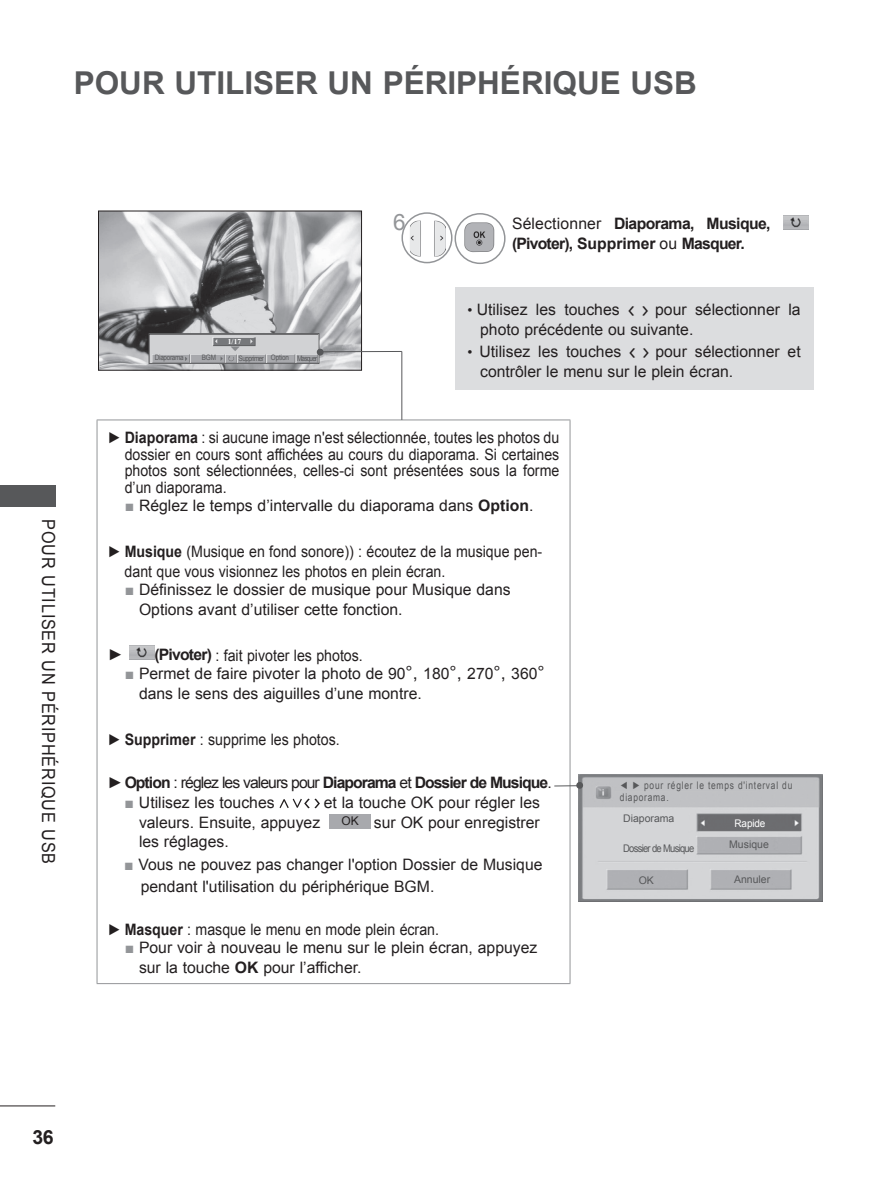
<style>
.page{position:relative;width:893px;height:1191px;background:#fff}
.page>*{position:absolute;margin:0;border:0;box-sizing:border-box;transform-origin:0 0}
.t1{font:700 31.5px "Arial";color:#57585a}
.t2{font:22.5px "Arial";color:#939598}
.t3{font:700 19.5px "Arial";color:#231f20}
.t4{font:18px "Arial";letter-spacing:.05em;color:#231f20;scale:.9 1}
.t5{font:15.75px/19.5px "Arial";color:#231f20}
.t6{font:15.75px/16.5px "Arial";color:#231f20;text-align:justify;scale:.9 1}
.t7{font:700 15.75px/19.5px "Arial";letter-spacing:-.05em;color:#231f20}
.t8{font:10.5px/12.6px "Arial";letter-spacing:.09em;color:#57585a;scale:.8 1}
.t9{font:10.5px "Arial";color:#57585a}
.t10{font:10.5px "Arial";letter-spacing:-.08em;color:#57585a;scale:.9 1}
.t11{font:10.5px "Arial";letter-spacing:-.015em;color:#fff;scale:.95 1}
.t12{font:7.5px "Arial";letter-spacing:-.08em;color:#57585a;scale:.85 1}
.t13{font:7.5px "Arial";letter-spacing:-.05em;color:#57585a;scale:.85 1}
.t14{font:7.5px "Arial";color:#fff}
.s1{font-weight:400}
.s2{font-size:14.25px}
.s3{font-family:"LG Display Eng";font-size:10.95px}
.s4{font-weight:700}
.s5{color:#939598}
.s6{font-size:18px}
</style>
<div class="page">
<hr style="left:0;top:1105px;width:55px;height:1px;background:#231f20">
<div style="left:0;top:485px;width:55px;height:21px;background:#57585a"></div>
<hr style="left:97px;top:419px;width:473px;height:1px;background:#939598">
<hr style="left:97px;top:420px;width:1px;height:563px;background:#939598">
<hr style="left:570px;top:420px;width:1px;height:563px;background:#939598">
<hr style="left:97px;top:983px;width:473px;height:1px;background:#939598">
<img style="left:129px;top:646px;width:25px;height:13px">
<svg style="left:279px;top:798px;width:41px;height:10px"></svg>
<div style="left:330px;top:814px;width:41px;height:14px;background:#a8a9ad"></div>
<img style="left:100px;top:213px;width:260px;height:155px">
<div style="left:98px;top:211px;width:264px;height:159px;border:1px solid #231f20"></div>
<svg style="left:149px;top:333px;width:170px;height:31px"></svg>
<img style="left:150px;top:334px;width:168px;height:28px">
<div style="left:317px;top:349px;width:7px;height:6px;border:2px solid #57585a;border-radius:50%"></div>
<hr style="left:318px;top:351px;width:84px;height:1px;background:#57585a">
<hr style="left:401px;top:351px;width:1px;height:69px;background:#57585a">
<img style="left:578px;top:775px;width:244px;height:126px">
<div style="left:576px;top:782px;width:7px;height:6px;border:2px solid #57585a;border-radius:50%"></div>
<svg style="left:554px;top:782px;width:28px;height:6px"></svg>
<div style="left:455px;top:287px;width:358px;height:102px;background:#dcdddf"></div>
<img style="left:464px;top:222px;width:31px;height:31px">
<div style="left:454px;top:213px;width:52px;height:51px;border:2px solid #939598;border-radius:50%"></div>
<svg style="left:402px;top:213px;width:50px;height:50px"></svg>
<img style="left:410px;top:220px;width:36px;height:37px">
<div style="left:401px;top:212px;width:51px;height:51px;border:2px solid #939598;border-radius:50%"></div>
<img style="left:783px;top:215px;width:25px;height:14px">
<h1 class="t1" style="left:74px;top:62px;width:625px">POUR UTILISER UN PÉRIPHÉRIQUE USB</h1>
<p class="t4" style="left:60px;top:519px;width:384px;rotate:90deg">POUR UTILISER UN PÉRIPHÉRIQUE USB</p>
<p class="t14" style="left:228px;top:335px;width:16px">1/17</p>
<p class="t13" style="left:155px;top:352px;width:35px">Diaporama</p>
<p class="t13" style="left:202px;top:353px;width:18px">BGM</p>
<p class="t12" style="left:239px;top:353px;width:94px">Supprimer Option Masquer</p>
<h2 class="t2" style="left:393px;top:207px;width:14px">6</h2>
<p class="t7" style="left:512px;top:214px;width:260px"><span class="s1">Sélectionner</span> Diaporama, Musique, (Pivoter), Supprimer <span class="s1">ou</span> Masquer.</p>
<p class="t5" style="left:480px;top:300px;width:322px;text-indent:-13px"><span class="s2">•</span> Utilisez les touches <span class="s3">&lt; &gt;</span> pour sélectionner la photo précédente ou suivante.</p>
<p class="t5" style="left:480px;top:342px;width:322px;text-indent:-13px"><span class="s2">•</span> Utilisez les touches <span class="s3">&lt; &gt;</span> pour sélectionner et contrôler le menu sur le plein écran.</p>
<p class="t6" style="left:125px;top:429px;width:484px;text-indent:-17px">► <span class="s4">Diaporama</span> : si aucune image n'est sélectionnée, toutes les photos du dossier en cours sont affichées au cours du diaporama. Si certaines photos sont sélectionnées, celles-ci sont présentées sous la forme d’un diaporama.</p>
<p class="t5" style="left:125px;top:496px;width:410px"><span class="s5">■</span> Réglez le temps d’intervalle du diaporama dans <span class="s4">Option</span>.</p>
<p class="t6" style="left:125px;top:542px;width:465px;line-height:19.5px;text-indent:-17px">► <span class="s4">Musique</span> (Musique en fond sonore)) : écoutez de la musique pen&shy;dant que vous visionnez les photos en plein écran.</p>
<p class="t5" style="left:139px;top:580px;width:373px;text-indent:-14px"><span class="s5">■</span> Définissez le dossier de musique pour Musique dans<br>Options avant d’utiliser cette fonction.</p>
<p class="t5" style="left:108px;top:644px;width:17px">►</p>
<p class="t6" style="left:154px;top:647px;width:233px"><span class="s4">(Pivoter)</span> : fait pivoter les photos.</p>
<p class="t5" style="left:139px;top:664px;width:407px;text-indent:-14px"><span class="s5">■</span> Permet de faire pivoter la photo de 90<span class="s6">°,</span> 180<span class="s6">°,</span> 270<span class="s6">°,</span> 360<span class="s6">° </span>dans le sens des aiguilles d’une montre.</p>
<p class="t6" style="left:108px;top:731px;width:259px">► <span class="s4">Supprimer</span> : supprime les photos.</p>
<p class="t7" style="left:108px;top:773px;width:446px"><span class="s1">►</span>Option <span class="s1">: réglez les valeurs pour</span> Diaporama <span class="s1">et</span> Dossier de Musique<span class="s1">.</span></p>
<p class="t5" style="left:125px;top:793px;width:152px"><span class="s5">■</span> Utilisez les touches</p>
<p class="t5" style="left:324px;top:793px;width:218px">et la touche OK pour régler les</p>
<p class="t5" style="left:139px;top:812px;width:183px">valeurs. Ensuite, appuyez</p>
<p class="t5" style="left:341px;top:812px;width:200px"><sup>OK</sup> sur OK pour enregistrer</p>
<p class="t5" style="left:139px;top:832px;width:91px">les réglages.</p>
<p class="t5" style="left:141px;top:853px;width:403px;line-height:22.5px;text-indent:-17px"><span class="s5">■</span> Vous ne pouvez pas changer l'option Dossier de Musique pendant l'utilisation du périphérique BGM.</p>
<p class="t6" style="left:108px;top:921px;width:370px">► <span class="s4">Masquer</span> : masque le menu en mode plein écran.</p>
<p class="t5" style="left:139px;top:938px;width:400px;text-indent:-14px"><span class="s5">■</span> Pour voir à nouveau le menu sur le plein écran, appuyez sur la touche <span class="s4">OK</span> pour l’afficher.</p>
<p class="t8" style="left:620px;top:778px;width:217px">◄ ► pour régler le temps d'interval du diaporama.</p>
<p class="t9" style="left:623px;top:811px;width:53px">Diaporama</p>
<p class="t10" style="left:623px;top:841px;width:81px">Dossier de Musique</p>
<p class="t11" style="left:735px;top:816px;width:34px">Rapide</p>
<p class="t9" style="left:729px;top:838px;width:41px">Musique</p>
<p class="t9" style="left:639px;top:873px;width:17px">OK</p>
<p class="t9" style="left:734px;top:872px;width:38px">Annuler</p>
<p class="t3" style="left:33px;top:1124px;width:23px">36</p>
</div>
